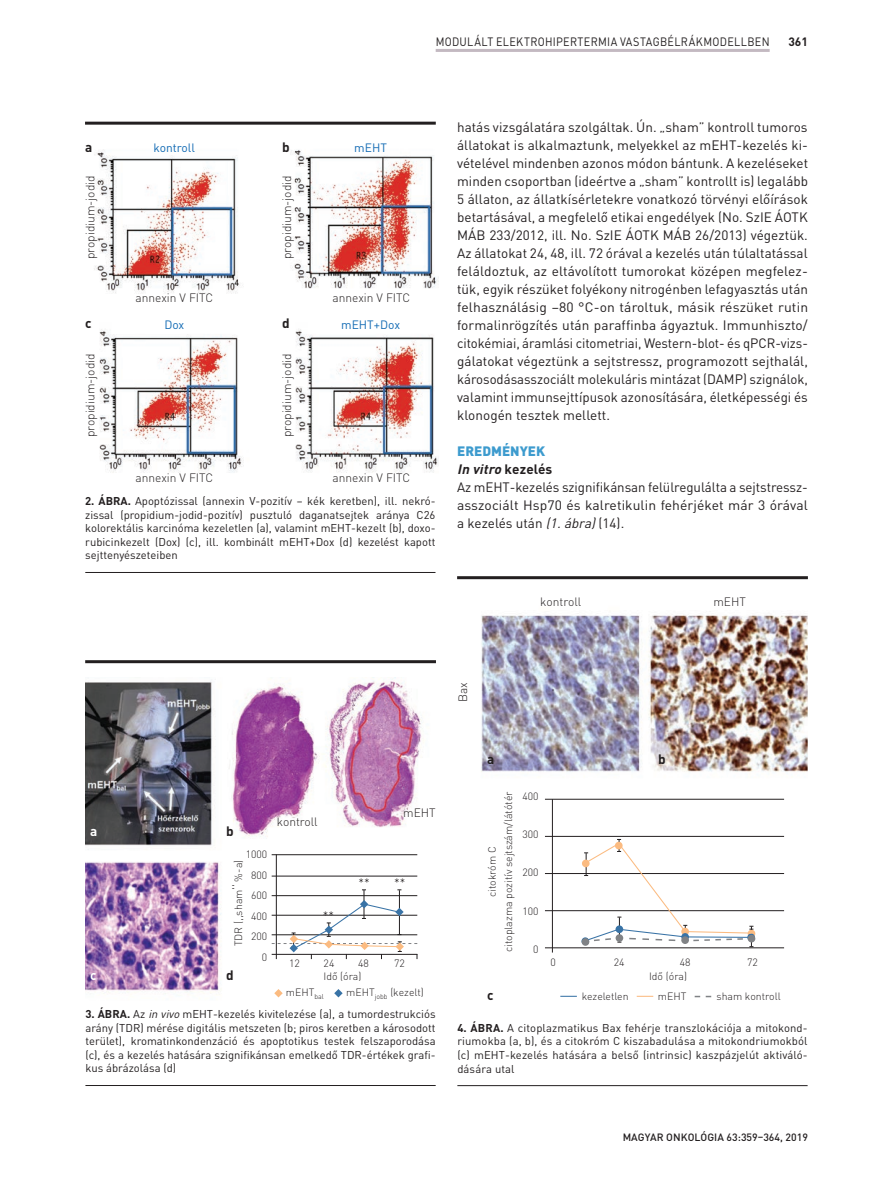
<style>
.page{position:relative;width:893px;height:1191px;background:#fff}
.page>*{position:absolute;margin:0;border:0;box-sizing:border-box;transform-origin:0 0}
.kenyér{font:13.5px/18px "DIN Pro";letter-spacing:.005em;color:#231f20;text-align:justify}
.alcím_2{font:italic 700 13.5px "DIN Pro";color:#231f20}
.alcím1{font:900 13.5px "DIN Pro";color:#3d9bce}
.kenyér-2{font:700 13.5px "DIN Pro";color:#231f20}
.kenyér-3{font:700 13.5px "DIN Pro";color:#fff}
.képaláírás{font:300 12px "DIN Pro";color:#231f20}
.t1{font:12px "DIN Pro";letter-spacing:.03em;color:#231f20;scale:.9 1}
.képaláírás-2{font:12px "DIN Pro";color:#136bb4}
.t2{font:700 12px "DIN Pro";color:#231f20}
.képaláírás-3{font:11.25px/13.5px "DIN Pro";color:#231f20;text-align:justify}
.képaláírás-4{font:300 10.5px "DIN Pro";color:#231f20}
.t3{font:500 10.5px "DIN Pro";color:#231f20}
.s1{font-weight:700}
.s2{font-style:normal}
.s3{font-style:italic}
</style>
<div class="page">
<hr style="left:436px;top:49px;width:334px;height:3px;background:#c3b9c1">
<hr style="left:85px;top:572px;width:350px;height:1px;background:#231f20">
<img style="left:94px;top:149px;width:344px;height:324px">
<hr style="left:85px;top:122px;width:351px;height:3px;background:#231f20">
<hr style="left:85px;top:1085px;width:351px;height:1px;background:#231f20">
<img style="left:85px;top:677px;width:339px;height:321px">
<hr style="left:85px;top:660px;width:351px;height:3px;background:#231f20">
<hr style="left:276px;top:854px;width:1px;height:105px;background:#231f20">
<hr style="left:272px;top:875px;width:145px;height:1px;background:#231f20">
<hr style="left:272px;top:854px;width:145px;height:1px;background:#231f20">
<svg style="left:334px;top:989px;width:9px;height:8px"></svg>
<svg style="left:274px;top:989px;width:9px;height:8px"></svg>
<svg style="left:272px;top:889px;width:146px;height:70px"></svg>
<hr style="left:457px;top:1085px;width:351px;height:1px;background:#231f20">
<img style="left:481px;top:615px;width:327px;height:383px">
<hr style="left:457px;top:576px;width:351px;height:3px;background:#231f20">
<hr style="left:552px;top:799px;width:1px;height:153px;background:#231f20">
<hr style="left:545px;top:947px;width:239px;height:1px;background:#231f20">
<hr style="left:545px;top:910px;width:239px;height:1px;background:#231f20">
<hr style="left:545px;top:873px;width:239px;height:1px;background:#231f20">
<hr style="left:545px;top:836px;width:239px;height:1px;background:#231f20">
<hr style="left:545px;top:799px;width:239px;height:1px;background:#231f20">
<svg style="left:560px;top:995px;width:17px;height:1px"></svg>
<svg style="left:637px;top:995px;width:16px;height:1px"></svg>
<svg style="left:695px;top:995px;width:16px;height:2px"></svg>
<div style="left:582px;top:938px;width:7px;height:7px;background:#808285;border-radius:50%"></div>
<svg style="left:584px;top:839px;width:169px;height:108px"></svg>
<p class="t1" style="left:436px;top:34px;width:372px">MODULÁLT ELEKTROHIPERTERMIA VASTAGBÉLRÁKMODELLBEN</p>
<p class="t2" style="left:788px;top:33px;width:21px">361</p>
<p class="kenyér-2" style="left:85px;top:138px;width:9px">a</p>
<p class="képaláírás" style="left:82px;top:259px;width:85px;rotate:-90deg">propidium-jodid</p>
<p class="kenyér-2" style="left:85px;top:313px;width:8px">c</p>
<p class="képaláírás" style="left:82px;top:437px;width:85px;rotate:-90deg">propidium-jodid</p>
<p class="képaláírás-2" style="left:154px;top:140px;width:43px">kontroll</p>
<p class="képaláírás" style="left:135px;top:289px;width:79px">annexin V FITC</p>
<p class="képaláírás-2" style="left:164px;top:316px;width:21px">Dox</p>
<p class="képaláírás" style="left:135px;top:470px;width:79px">annexin V FITC</p>
<p class="kenyér-2" style="left:282px;top:138px;width:9px">b</p>
<p class="képaláírás" style="left:279px;top:259px;width:85px;rotate:-90deg">propidium-jodid</p>
<p class="kenyér-2" style="left:282px;top:313px;width:9px">d</p>
<p class="képaláírás" style="left:279px;top:437px;width:85px;rotate:-90deg">propidium-jodid</p>
<p class="képaláírás-2" style="left:354px;top:140px;width:34px">mEHT</p>
<p class="képaláírás" style="left:332px;top:289px;width:79px">annexin V FITC</p>
<p class="képaláírás-2" style="left:341px;top:316px;width:60px">mEHT+Dox</p>
<p class="képaláírás" style="left:332px;top:470px;width:79px">annexin V FITC</p>
<p class="képaláírás-3" style="left:85px;top:494px;width:352px"><span class="s1">2. ÁBRA.</span> Apoptózissal (annexin V-pozitív – kék keretben), ill. nekró&shy;zissal (propidium-jodid-pozitív) pusztuló daganatsejtek aránya C26 kolorektális karcinóma kezeletlen (a), valamint mEHT-kezelt (b), doxo&shy;rubicinkezelt (Dox) (c), ill. kombinált mEHT+Dox (d) kezelést kapott sejttenyészeteiben</p>
<p class="kenyér" style="left:457px;top:117px;width:353px">hatás vizsgálatára szolgáltak. Ún. „sham” kontroll tumoros állatokat is alkalmaztunk, melyekkel az mEHT-kezelés ki&shy;vételével mindenben azonos módon bántunk. A kezeléseket minden csoportban (ideértve a „sham” kontrollt is) legalább 5 állaton, az állatkísérletekre vonatkozó törvényi előírások betartásával, a megfelelő etikai engedélyek (No. SzIE ÁOTK MÁB 233/2012, ill. No. SzIE ÁOTK MÁB 26/2013) végeztük.<br>Az állatokat 24, 48, ill. 72 órával a kezelés után túlaltatással feláldoztuk, az eltávolított tumorokat középen megfelez&shy;tük, egyik részüket folyékony nitrogénben lefagyasztás után felhasználásig −80 °C-on tároltuk, másik részüket rutin formalinrögzítés után paraffinba ágyaztuk. Immunhiszto/ citokémiai, áramlási citometriai, Western-blot- és qPCR-vizs&shy;gálatokat végeztünk a sejtstressz, programozott sejthalál, károsodásasszociált molekuláris mintázat (DAMP) szignálok, valamint immunsejttípusok azonosítására, életképességi és klonogén tesztek mellett.</p>
<p class="alcím1" style="left:457px;top:441px;width:90px">EREDMÉNYEK</p>
<p class="alcím_2" style="left:457px;top:459px;width:97px">In vitro <span class="s2">kezelés</span></p>
<p class="kenyér" style="left:457px;top:477px;width:352px">Az mEHT-kezelés szignifikánsan felülregulálta a sejtstressz&shy;asszociált Hsp70 és kalretikulin fehérjéket már 3 órával a kezelés után <span class="s3">(1.ábra)</span>(14).</p>
<p class="képaláírás" style="left:540px;top:594px;width:42px">kontroll</p>
<p class="képaláírás" style="left:713px;top:594px;width:34px">mEHT</p>
<p class="kenyér-3" style="left:90px;top:822px;width:9px">a</p>
<p class="kenyér-3" style="left:90px;top:966px;width:8px">c</p>
<p class="kenyér-2" style="left:226px;top:822px;width:9px">b</p>
<p class="képaláírás-4" style="left:246px;top:847px;width:23px">1000</p>
<p class="képaláírás-4" style="left:251px;top:867px;width:18px">800</p>
<p class="képaláírás-4" style="left:251px;top:888px;width:18px">600</p>
<p class="képaláírás-4" style="left:251px;top:908px;width:18px">400</p>
<p class="képaláírás-4" style="left:251px;top:929px;width:18px">200</p>
<p class="képaláírás-4" style="left:262px;top:950px;width:7px">0</p>
<p class="képaláírás-4" style="left:231px;top:881px;width:23px;rotate:-90deg">%-a)</p>
<p class="képaláírás-4" style="left:222px;top:889px;width:7px;rotate:-90deg">,,</p>
<p class="képaláírás-4" style="left:231px;top:946px;width:58px;rotate:-90deg">TDR (,,sham</p>
<p class="kenyér-2" style="left:226px;top:966px;width:9px">d</p>
<p class="képaláírás" style="left:277px;top:813px;width:42px">kontroll</p>
<p class="képaláírás" style="left:323px;top:907px;width:13px">**</p>
<p class="képaláírás" style="left:403px;top:804px;width:34px">mEHT</p>
<p class="képaláírás" style="left:358px;top:874px;width:13px">**</p>
<p class="képaláírás" style="left:394px;top:874px;width:13px">**</p>
<p class="képaláírás-4" style="left:289px;top:956px;width:12px">12</p>
<p class="képaláírás-4" style="left:324px;top:956px;width:12px">24</p>
<p class="képaláírás-4" style="left:358px;top:956px;width:12px">48</p>
<p class="képaláírás-4" style="left:394px;top:956px;width:12px">72</p>
<p class="képaláírás-4" style="left:323px;top:968px;width:39px">Idő (óra)</p>
<p class="képaláírás-4" style="left:286px;top:985px;width:39px">mEHT<sub>bal</sub></p>
<p class="képaláírás-4" style="left:346px;top:985px;width:79px">mEHT<sub>jobb</sub> (kezelt)</p>
<p class="képaláírás-3" style="left:85px;top:1007px;width:352px"><span class="s1">3. ÁBRA.</span> Az <span class="s3">in vivo</span> mEHT-kezelés kivitelezése (a), a tumordestrukciós arány (TDR) mérése digitális metszeten (b; piros keretben a károsodott terület), kromatinkondenzáció és apoptotikus testek felszaporodása (c), és a kezelés hatására szignifikánsan emelkedő TDR-értékek grafi&shy;kus ábrázolása (d)</p>
<p class="képaláírás" style="left:455px;top:702px;width:21px;rotate:-90deg">Bax</p>
<p class="kenyér-2" style="left:487px;top:750px;width:9px">a</p>
<p class="kenyér-2" style="left:658px;top:750px;width:9px">b</p>
<p class="képaláírás-4" style="left:522px;top:789px;width:18px">400</p>
<p class="képaláírás-4" style="left:522px;top:827px;width:18px">300</p>
<p class="képaláírás-4" style="left:522px;top:865px;width:18px">200</p>
<p class="képaláírás-4" style="left:522px;top:903px;width:18px">100</p>
<p class="képaláírás-4" style="left:501px;top:952px;width:162px;rotate:-90deg">citoplazma pozitív sejtszám/látótér</p>
<p class="képaláírás-4" style="left:485px;top:897px;width:52px;rotate:-90deg">citokróm C</p>
<p class="képaláírás-4" style="left:533px;top:941px;width:7px">0</p>
<p class="kenyér-2" style="left:487px;top:985px;width:8px">c</p>
<p class="képaláírás-4" style="left:550px;top:955px;width:7px">0</p>
<p class="képaláírás-4" style="left:614px;top:955px;width:12px">24</p>
<p class="képaláírás-4" style="left:680px;top:955px;width:12px">48</p>
<p class="képaláírás-4" style="left:747px;top:955px;width:12px">72</p>
<p class="képaláírás-4" style="left:649px;top:969px;width:39px">Idő (óra)</p>
<p class="képaláírás-4" style="left:582px;top:989px;width:48px">kezeletlen</p>
<p class="képaláírás-4" style="left:658px;top:989px;width:30px">mEHT</p>
<p class="képaláírás-4" style="left:716px;top:989px;width:66px">sham kontroll</p>
<p class="képaláírás-3" style="left:457px;top:1020px;width:352px"><span class="s1">4. ÁBRA.</span> A citoplazmatikus Bax fehérje transzlokációja a mitokond&shy;riumokba (a, b), és a citokróm C kiszabadulása a mitokondriumokból (c) mEHT-kezelés hatására a belső (intrinsic) kaszpázjelút aktiváló&shy;dására utal</p>
<p class="t3" style="left:623px;top:1129px;width:187px">MAGYAR ONKOLÓGIA 63:359–364, 2019</p>
</div>
